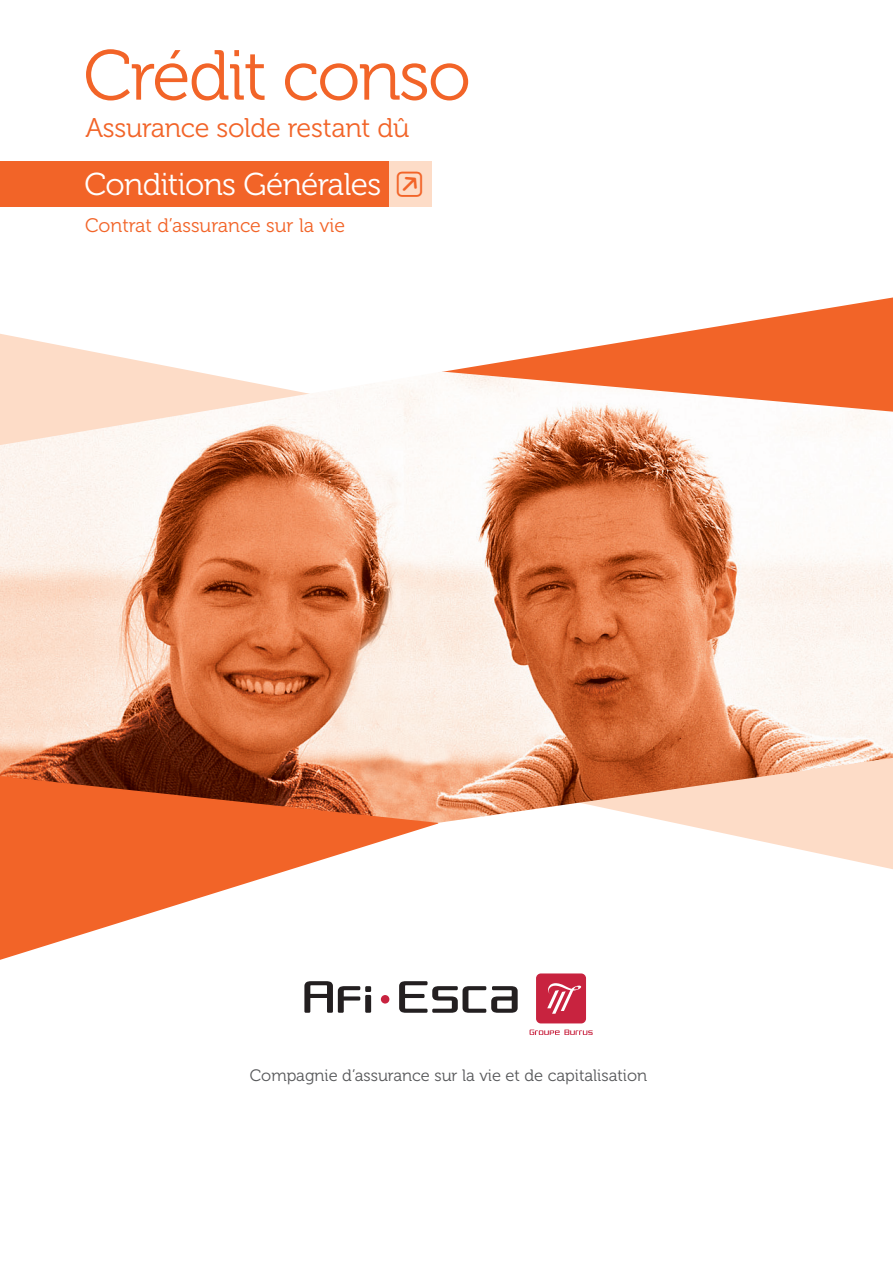
<style>
.page{position:relative;width:893px;height:1263px;background:#fff}
.page>*{position:absolute;margin:0;border:0;box-sizing:border-box;transform-origin:0 0}
.t1{font:70.5px "Museo 300";letter-spacing:-.03em;color:#f26428}
.t2{font:31.5px "Museo 300";letter-spacing:-.02em;color:#fff}
.t3{font:31.5px "Button Bonus Rounded Positive";color:#f26428}
.t4{font:27px "Museo 300";letter-spacing:-.01em;color:#f26428}
.t5{font:19.5px "Museo 300";color:#f26428}
.t6{font:16.5px "Museo 300";color:#57585a}
</style>
<div class="page">
<svg style="left:453px;top:297px;width:440px;height:75px"></svg>
<svg style="left:0;top:334px;width:453px;height:38px"></svg>
<svg style="left:0;top:823px;width:438px;height:137px"></svg>
<svg style="left:676px;top:823px;width:217px;height:46px"></svg>
<div style="left:20px;top:162px;width:412px;height:45px;background:#fddcc7"></div>
<div style="left:0;top:162px;width:388px;height:45px;background:#f26428"></div>
<div style="left:381px;top:995px;width:8px;height:8px;background:#c8233f;border-radius:50%"></div>
<svg style="left:530px;top:1029px;width:63px;height:6px"></svg>
<div style="left:536px;top:973px;width:50px;height:50px;background:#c8233f;border-radius:5px"></div>
<svg style="left:547px;top:983px;width:34px;height:31px"></svg>
<svg style="left:304px;top:981px;width:67px;height:32px"></svg>
<svg style="left:399px;top:981px;width:119px;height:32px"></svg>
<img style="left:0;top:372px;width:893px;height:451px">
<h1 class="t1" style="left:83px;top:37px;width:389px">Crédit conso</h1>
<h3 class="t4" style="left:85px;top:113px;width:325px">Assurance solde restant dû</h3>
<h2 class="t2" style="left:84px;top:167px;width:298px">Conditions Générales</h2>
<p class="t5" style="left:85px;top:214px;width:262px">Contrat d’assurance sur la vie</p>
<h2 class="t3" style="left:394px;top:171px;width:33px">W</h2>
<p class="t6" style="left:250px;top:1066px;width:399px">Compagnie d’assurance sur la vie et de capitalisation</p>
</div>
